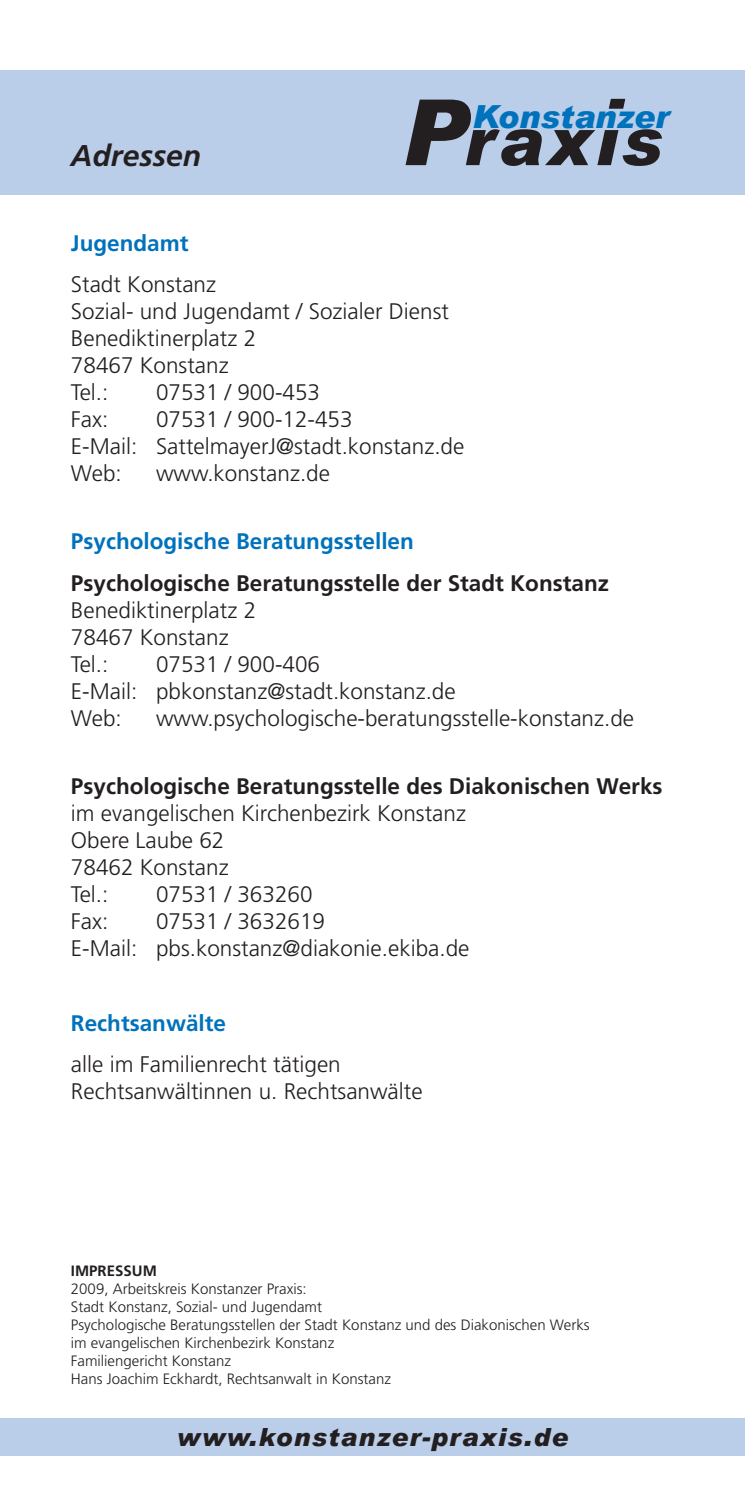
<style>
.page{position:relative;width:745px;height:1489px;background:#fff}
.page>*{position:absolute;margin:0;border:0;box-sizing:border-box;transform-origin:0 0}
.t1{font:italic 900 31.75px "Arial";color:#0072bc}
.t2{font:italic 700 30px "Frutiger LT";color:#231f20}
.t3{font:italic 900 25px "Arial";letter-spacing:.05em;color:#231f20}
.t4{font:300 22.5px/27px "Frutiger LT";color:#231f20}
.t5{font:700 22.5px "Frutiger LT";color:#231f20}
.t6{font:700 22.5px "Frutiger LT";color:#0072bc}
.t7{font:300 15px/18px "Frutiger LT";color:#231f20}
.t8{font:700 15px "Frutiger LT";color:#231f20}
</style>
<div class="page">
<div style="left:0;top:70px;width:744px;height:124px;background:#bacde9"></div>
<svg style="left:405px;top:98px;width:256px;height:68px"></svg>
<div style="left:0;top:1417px;width:744px;height:37px;background:#bacde9"></div>
<h2 class="t2" style="left:71px;top:138px;width:131px">Adressen</h2>
<h1 class="t1" style="left:472px;top:97px;width:198px">Konstanzer</h1>
<p class="t6" style="left:71px;top:230px;width:119px">Jugendamt</p>
<p class="t4" style="left:71px;top:271px;width:379px">Stadt Konstanz<br>Sozial- und Jugendamt / Sozialer Dienst<br>Benediktinerplatz 2<br>78467 Konstanz<br>Tel.:</p>
<p class="t4" style="left:156px;top:379px;width:165px">07531 / 900-453</p>
<p class="t4" style="left:71px;top:406px;width:394px;text-indent:85px">07531 / 900-12-453<br>E-Mail: SattelmayerJ@stadt.konstanz.de<br>Web:</p>
<p class="t4" style="left:71px;top:406px;width:39px">Fax:</p>
<p class="t4" style="left:156px;top:460px;width:175px">www.konstanz.de</p>
<p class="t6" style="left:71px;top:528px;width:344px">Psychologische Beratungsstellen</p>
<p class="t5" style="left:71px;top:569px;width:539px">Psychologische Beratungsstelle der Stadt Konstanz</p>
<p class="t4" style="left:71px;top:596px;width:187px">Benediktinerplatz 2<br>78467 Konstanz<br>Tel.:</p>
<p class="t4" style="left:71px;top:650px;width:386px;text-indent:85px">07531 / 900-406<br>E-Mail: pbkonstanz@stadt.konstanz.de<br>Web:</p>
<p class="t4" style="left:156px;top:704px;width:479px">www.psychologische-beratungsstelle-konstanz.de</p>
<p class="t5" style="left:71px;top:772px;width:592px">Psychologische Beratungsstelle des Diakonischen Werks</p>
<p class="t4" style="left:71px;top:799px;width:396px">im evangelischen Kirchenbezirk Konstanz<br>Obere Laube 62<br>78462 Konstanz<br>Tel.:</p>
<p class="t4" style="left:156px;top:880px;width:158px">07531 / 363260</p>
<p class="t4" style="left:71px;top:907px;width:400px;text-indent:85px">07531 / 3632619<br>E-Mail: pbs.konstanz@diakonie.ekiba.de</p>
<p class="t4" style="left:71px;top:907px;width:39px">Fax:</p>
<p class="t6" style="left:71px;top:1010px;width:157px">Rechtsanwälte</p>
<p class="t4" style="left:71px;top:1051px;width:353px">alle im Familienrecht tätigen<br>Rechtsanwältinnen u. Rechtsanwälte</p>
<p class="t8" style="left:71px;top:1261px;width:87px">IMPRESSUM</p>
<p class="t7" style="left:71px;top:1279px;width:520px">2009, Arbeitskreis Konstanzer Praxis:<br>Stadt Konstanz, Sozial- und Jugendamt<br>Psychologische Beratungsstellen der Stadt Konstanz und des Diakonischen Werks im evangelischen Kirchenbezirk Konstanz<br>Familiengericht Konstanz<br>Hans Joachim Eckhardt, Rechtsanwalt in Konstanz</p>
<p class="t3" style="left:177px;top:1420px;width:392px">www.konstanzer-praxis.de</p>
</div>
